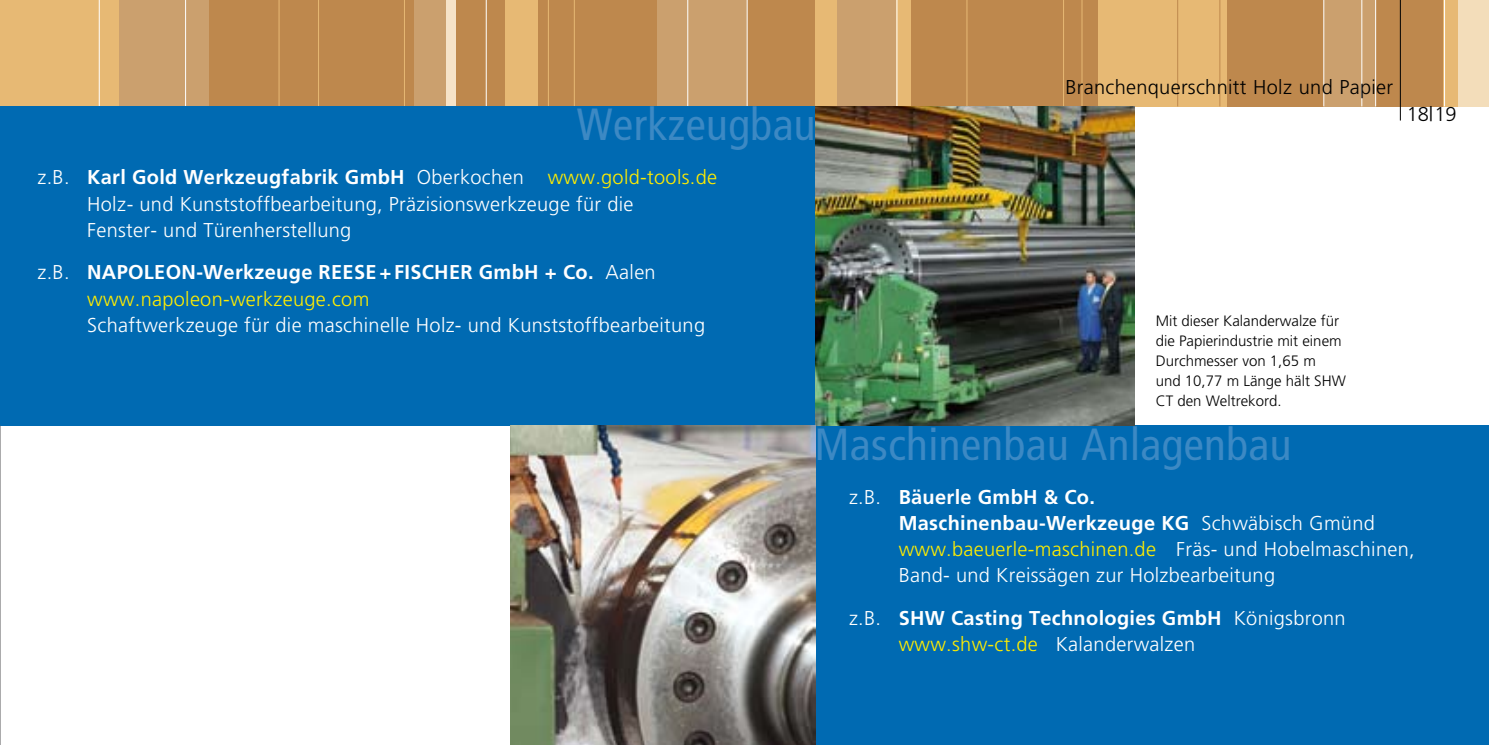
<style>
.page{position:relative;width:1489px;height:745px;background:#fff}
.page>*{position:absolute;margin:0;border:0;box-sizing:border-box;transform-origin:0 0}
.t1{font:condensed 45px "Frutiger";letter-spacing:.01em;color:#3c89c4}
.t2{font:300 20px/26.2px "Frutiger";letter-spacing:.015em;color:#fff}
.t3{font:700 20px/26.2px "Frutiger";letter-spacing:.015em;color:#fff}
.t4{font:300 20px "Frutiger";letter-spacing:.015em;color:#000}
.t5{font:300 15px/20px "Frutiger";color:#000}
.s1{font-weight:700}
.s2{color:#ffed00}
.s3{font-weight:300}
.s4{font-weight:300;color:#ffed00}
</style>
<div class="page">
<div style="left:208px;top:0;width:206px;height:106px;background:#be884d"></div>
<div style="left:414px;top:0;width:32px;height:106px;background:#cba06e"></div>
<div style="left:446px;top:0;width:10px;height:106px;background:#f6e3c8"></div>
<div style="left:0;top:0;width:119px;height:106px;background:#e7b974"></div>
<div style="left:456px;top:0;width:49px;height:106px;background:#be884d"></div>
<div style="left:1375px;top:0;width:68px;height:106px;background:#be884d"></div>
<div style="left:505px;top:0;width:33px;height:106px;background:#e7b974"></div>
<div style="left:119px;top:0;width:89px;height:106px;background:#cba06e"></div>
<div style="left:746px;top:0;width:69px;height:106px;background:#be884d"></div>
<div style="left:837px;top:0;width:59px;height:106px;background:#cba06e"></div>
<div style="left:815px;top:0;width:22px;height:106px;background:#e7b974"></div>
<div style="left:896px;top:0;width:15px;height:106px;background:#e7b974"></div>
<div style="left:1443px;top:0;width:14px;height:106px;background:#e7b974"></div>
<div style="left:538px;top:0;width:119px;height:106px;background:#be884d"></div>
<div style="left:1226px;top:0;width:97px;height:106px;background:#be884d"></div>
<div style="left:1457px;top:0;width:31px;height:106px;background:#f3ddba"></div>
<div style="left:911px;top:0;width:187px;height:106px;background:#be884d"></div>
<div style="left:1098px;top:0;width:128px;height:106px;background:#e7b974"></div>
<div style="left:657px;top:0;width:89px;height:106px;background:#cba06e"></div>
<div style="left:1323px;top:0;width:52px;height:106px;background:#cba06e"></div>
<hr style="left:318px;top:0;width:1px;height:106px;background:#e7b974">
<hr style="left:278px;top:0;width:1px;height:106px;background:#e7b974">
<hr style="left:185px;top:0;width:1px;height:106px;background:#fff">
<hr style="left:99px;top:0;width:1px;height:106px;background:#fff">
<hr style="left:404px;top:0;width:1px;height:106px;background:#e7b974">
<hr style="left:485px;top:0;width:1px;height:106px;background:#fff">
<hr style="left:548px;top:0;width:1px;height:106px;background:#e7b974">
<hr style="left:574px;top:0;width:1px;height:106px;background:#e7b974">
<hr style="left:687px;top:0;width:1px;height:106px;background:#fff">
<hr style="left:746px;top:0;width:1px;height:106px;background:#fff">
<hr style="left:896px;top:0;width:1px;height:106px;background:#fff">
<hr style="left:966px;top:0;width:1px;height:106px;background:#e7b974">
<hr style="left:1062px;top:0;width:1px;height:106px;background:#e7b974">
<hr style="left:1081px;top:0;width:1px;height:106px;background:#e7b974">
<hr style="left:1177px;top:0;width:1px;height:106px;background:#be884d">
<hr style="left:1219px;top:0;width:1px;height:106px;background:#be884d">
<hr style="left:1323px;top:0;width:1px;height:106px;background:#fff">
<hr style="left:1361px;top:0;width:1px;height:106px;background:#fff">
<hr style="left:1374px;top:0;width:1px;height:106px;background:#fff">
<hr style="left:1443px;top:0;width:1px;height:106px;background:#fff">
<hr style="left:1399px;top:0;width:1px;height:120px;background:#000">
<div style="left:815px;top:425px;width:673px;height:319px;background:#006ab2"></div>
<div style="left:0;top:106px;width:815px;height:319px;background:#006ab2"></div>
<svg style="left:0;top:425px;width:1px;height:319px"></svg>
<img style="left:815px;top:106px;width:319px;height:319px">
<img style="left:510px;top:425px;width:305px;height:319px">
<h1 class="t1" style="left:577px;top:98px;width:240px">Werkzeugbau</h1>
<p class="t2" style="left:87px;top:164px;width:631px;text-indent:-50px">z.B. <span class="s1">Karl Gold Werkzeugfabrik GmbH</span> Oberkochen <span class="s2">www.gold-tools.de<br></span>Holz- und Kunststoffbearbeitung, Präzisionswerkzeuge für die<br>Fenster- und Türenherstellung</p>
<p class="t3" style="left:87px;top:259px;width:570px;text-indent:-50px"><span class="s3">z.B.</span> NAPOLEON-Werkzeuge REESE+FISCHER GmbH + Co. <span class="s3">Aalen </span><span class="s4">www.napoleon-werkzeuge.com</span></p>
<p class="t2" style="left:87px;top:311px;width:619px">Schaftwerkzeuge für die maschinelle Holz- und Kunststoffbearbeitung</p>
<p class="t4" style="left:1065px;top:75px;width:329px">Branchenquerschnitt Holz und Papier</p>
<p class="t5" style="left:1155px;top:310px;width:192px">Mit dieser Kalanderwalze für die Papierindustrie mit einem<br>Durchmesser von 1,65 m<br>und 10,77 m Länge hält SHW<br>CT den Weltrekord.</p>
<h1 class="t1" style="left:814px;top:417px;width:478px">Maschinenbau Anlagenbau</h1>
<p class="t4" style="left:1406px;top:103px;width:51px">18|19</p>
<p class="t2" style="left:898px;top:483px;width:517px;text-indent:-50px">z.B. <span class="s1">Bäuerle GmbH &amp; Co.<br>Maschinenbau-Werkzeuge KG</span> Schwäbisch Gmünd <span class="s2">www.baeuerle-maschinen.de</span> Fräs- und Hobelmaschinen, Band- und Kreissägen zur Holzbearbeitung</p>
<p class="t2" style="left:898px;top:604px;width:448px;text-indent:-50px">z.B. <span class="s1">SHW Casting Technologies GmbH</span> Königsbronn <span class="s2">www.shw-ct.de</span> Kalanderwalzen</p>
</div>
